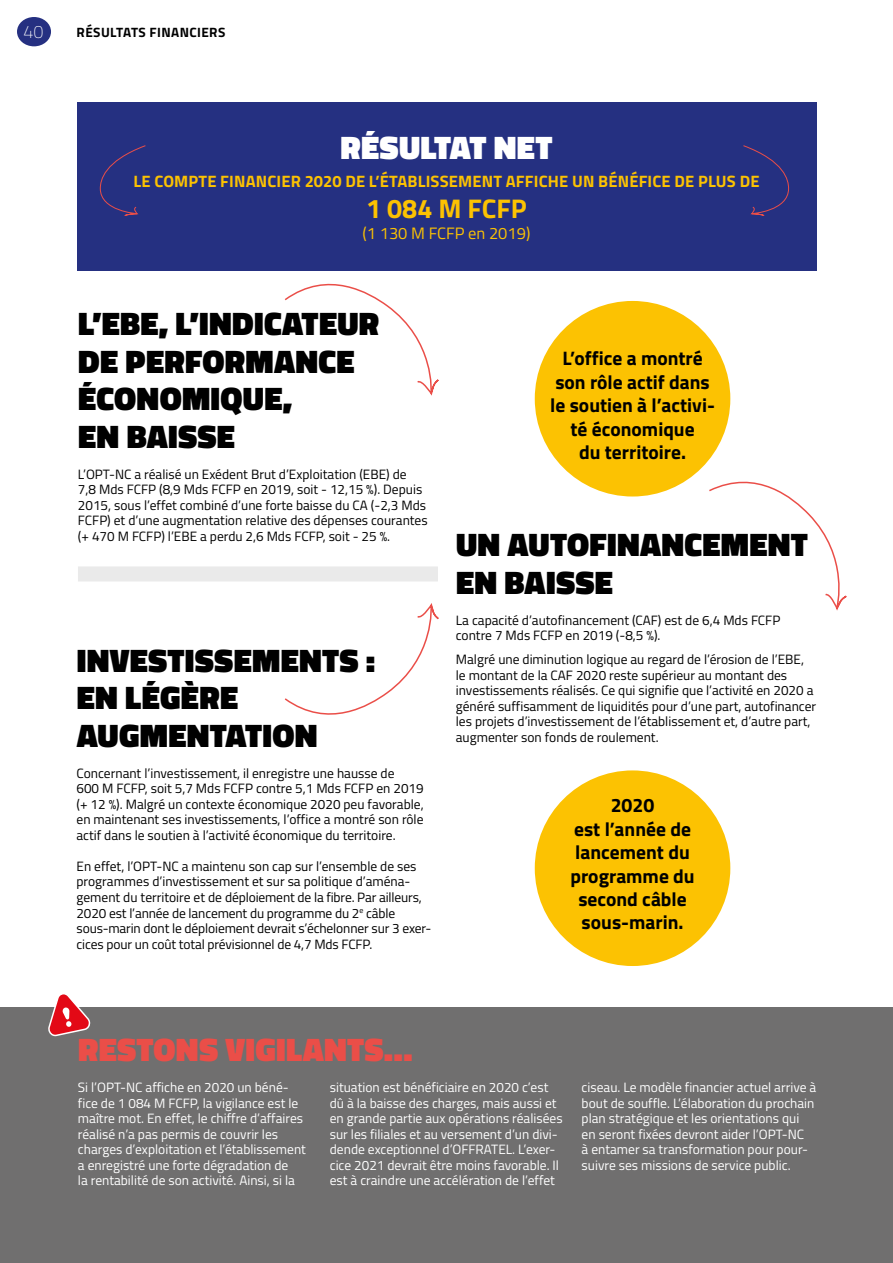
<style>
.page{position:relative;width:893px;height:1263px;background:#fff}
.page>*{position:absolute;margin:0;border:0;box-sizing:border-box;transform-origin:0 0}
.t1{font:900 33px/37.5px "Titillium";letter-spacing:.01em;color:#000}
.t2{font:900 33px "Titillium";letter-spacing:.01em;color:#ea4e48}
.t3{font:900 33px "Titillium";letter-spacing:.01em;color:#fff}
.t4{font:700 27px "Titillium";color:#fcc202}
.t5{font:700 19.5px/23.4px "Titillium";color:#000;text-align:center}
.t6{font:100 18px "Titillium";color:#fff}
.t7{font:700 16.5px "Titillium";letter-spacing:.01em;color:#fcc202}
.t8{font:16.5px "Titillium";color:#fcc202}
.t9{font:13.5px/15.5px "Titillium";color:#000}
.t10{font:13.5px/15.6px "Titillium";color:#fff}
.t11{font:700 13.5px "Titillium";letter-spacing:.03em;color:#000}
</style>
<div class="page">
<div style="left:0;top:1008px;width:893px;height:255px;background:#706f6f"></div>
<div style="left:77px;top:102px;width:739px;height:169px;background:#253081"></div>
<svg style="left:743px;top:145px;width:46px;height:71px"></svg>
<svg style="left:100px;top:145px;width:46px;height:71px"></svg>
<div style="left:535px;top:770px;width:195px;height:196px;background:#fcc202;border-radius:50%"></div>
<div style="left:535px;top:301px;width:195px;height:195px;background:#fcc202;border-radius:50%"></div>
<svg style="left:284px;top:283px;width:155px;height:112px"></svg>
<svg style="left:284px;top:605px;width:155px;height:110px"></svg>
<svg style="left:709px;top:481px;width:138px;height:129px"></svg>
<div style="left:78px;top:566px;width:360px;height:15px;background:#eaeaea"></div>
<svg style="left:46px;top:994px;width:44px;height:43px"></svg>
<div style="left:17px;top:17px;width:34px;height:29px;background:#253081;border-radius:50%"></div>
<h3 class="t6" style="left:23px;top:19px;width:22px">40</h3>
<p class="t11" style="left:77px;top:22px;width:150px">RÉSULTATS FINANCIERS</p>
<h1 class="t3" style="left:340px;top:123px;width:214px">RÉSULTAT NET</h1>
<p class="t7" style="left:133px;top:168px;width:628px">LE COMPTE FINANCIER 2020 DE L’ÉTABLISSEMENT AFFICHE UN BÉNÉFICE DE PLUS DE</p>
<h2 class="t4" style="left:366px;top:187px;width:162px">1 084 M FCFP</h2>
<p class="t8" style="left:363px;top:221px;width:169px">(1 130 M FCFP en 2019)</p>
<h1 class="t1" style="left:78px;top:305px;width:303px">L’EBE, L’INDICATEUR<br>DE PERFORMANCE<br>ÉCONOMIQUE,<br>EN BAISSE</h1>
<p class="t9" style="left:78px;top:466px;width:351px">L’OPT-NC a réalisé un Exédent Brut d’Exploitation (EBE) de 7,8 Mds FCFP (8,9 Mds FCFP en 2019, soit - 12,15 %). Depuis 2015, sous l’effet combiné d’une forte baisse du CA (-2,3 Mds FCFP) et d’une augmentation relative des dépenses courantes (+ 470 M FCFP) l’EBE a perdu 2,6 Mds FCFP, soit - 25 %.</p>
<h1 class="t1" style="left:77px;top:641px;width:300px">INVESTISSEMENTS :<br>EN LÉGÈRE<br>AUGMENTATION</h1>
<p class="t9" style="left:77px;top:765px;width:349px">Concernant l’investissement, il enregistre une hausse de<br>600 M FCFP, soit 5,7 Mds FCFP contre 5,1 Mds FCFP en 2019 (+ 12 %). Malgré un contexte économique 2020 peu favorable, en maintenant ses investissements, l’office a montré son rôle actif dans le soutien à l’activité économique du territoire.</p>
<p class="t9" style="left:77px;top:858px;width:356px">En effet, l’OPT-NC a maintenu son cap sur l’ensemble de ses programmes d’investissement et sur sa politique d’aména&shy;gement du territoire et de déploiement de la fibre. Par ailleurs, 2020 est l’année de lancement du programme du 2<sup>e</sup> câble sous-marin dont le déploiement devrait s’échelonner sur 3 exer&shy;cices pour un coût total prévisionnel de 4,7 Mds FCFP.</p>
<h3 class="t5" style="left:550px;top:346px;width:166px">L’office a montré son rôle actif dans le soutien à l’activi&shy;té économique<br>du territoire.</h3>
<h1 class="t1" style="left:456px;top:526px;width:354px">UN AUTOFINANCEMENT<br>EN BAISSE</h1>
<p class="t9" style="left:456px;top:611px;width:326px">La capacité d’autofinancement (CAF) est de 6,4 Mds FCFP contre 7 Mds FCFP en 2019 (-8,5 %).</p>
<p class="t9" style="left:456px;top:651px;width:362px">Malgré une diminution logique au regard de l’érosion de l’EBE, le montant de la CAF 2020 reste supérieur au montant des investissements réalisés. Ce qui signifie que l’activité en 2020 a généré suffisamment de liquidités pour d’une part, autofinancer les projets d’investissement de l’établissement et, d’autre part, augmenter son fonds de roulement.</p>
<h3 class="t5" style="left:570px;top:793px;width:126px">2020<br>est l’année de lancement du programme du second câble sous-marin.</h3>
<h1 class="t2" style="left:78px;top:1025px;width:336px">RESTONS VIGILANTS…</h1>
<p class="t10" style="left:78px;top:1079px;width:230px">Si l’OPT-NC affiche en 2020 un béné&shy;fice de 1 084 M FCFP, la vigilance est le maître mot. En effet, le chiffre d’affaires réalisé n’a pas permis de couvrir les charges d’exploitation et l’établissement a enregistré une forte dégradation de<br>la rentabilité de son activité. Ainsi, si la</p>
<p class="t10" style="left:330px;top:1079px;width:234px">situation est bénéficiaire en 2020 c’est dû à la baisse des charges, mais aussi et en grande partie aux opérations réalisées sur les filiales et au versement d’un divi&shy;dende exceptionnel d’OFFRATEL. L’exer&shy;cice 2021 devrait être moins favorable. Il est à craindre une accélération de l’effet</p>
<p class="t10" style="left:582px;top:1079px;width:236px">ciseau. Le modèle financier actuel arrive à bout de souffle. L’élaboration du prochain plan stratégique et les orientations qui en seront fixées devront aider l’OPT-NC<br>à entamer sa transformation pour pour&shy;suivre ses missions de service public.</p>
</div>
